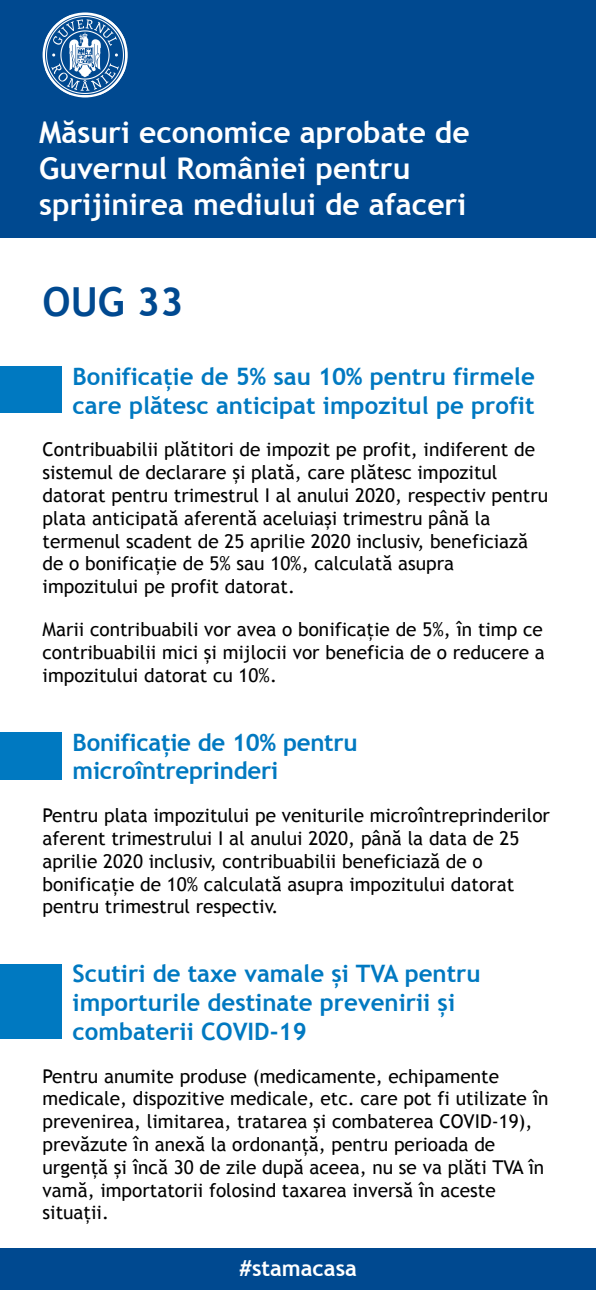
<style>
.page{position:relative;width:596px;height:1290px;background:#fff}
.page>*{position:absolute;margin:0;border:0;box-sizing:border-box;transform-origin:0 0}
.t1{font:700 40px "Trebuchet MS";color:#004990}
.t2{font:700 30px/36px "Trebuchet MS";color:#fff}
.t3{font:700 24px/28.8px "Trebuchet MS";color:#0079c1}
.t4{font:700 22px "Trebuchet MS";color:#fff}
.t5{font:19px/22.8px "Trebuchet MS";color:#000}
</style>
<div class="page">
<div style="left:0;top:0;width:595px;height:238px;background:#004990"></div>
<div style="left:0;top:1248px;width:595px;height:42px;background:#004990"></div>
<svg style="left:43px;top:12px;width:85px;height:86px"></svg>
<img style="left:45px;top:15px;width:80px;height:80px">
<div style="left:0;top:366px;width:62px;height:47px;background:#0079c1"></div>
<div style="left:0;top:732px;width:62px;height:48px;background:#0079c1"></div>
<div style="left:0;top:964px;width:62px;height:75px;background:#0079c1"></div>
<h2 class="t2" style="left:39px;top:115px;width:431px">Măsuri economice aprobate de<br>Guvernul României pentru sprijinirea mediului de afaceri</h2>
<h1 class="t1" style="left:43px;top:277px;width:142px">OUG 33</h1>
<p class="t3" style="left:73px;top:362px;width:463px">Bonificație de 5% sau 10% pentru firmele care plătesc anticipat impozitul pe profit</p>
<p class="t5" style="left:43px;top:439px;width:507px">Contribuabilii plătitori de impozit pe profit, indiferent de sistemul de declarare și plată, care plătesc impozitul datorat pentru trimestrul I al anului 2020, respectiv pentru plata anticipată aferentă aceluiași trimestru până la termenul scadent de 25 aprilie 2020 inclusiv, beneficiază de o bonificație de 5% sau 10%, calculată asupra impozitului pe profit datorat.</p>
<p class="t5" style="left:43px;top:618px;width:503px;text-align:justify">Marii contribuabili vor avea o bonificație de 5%, în timp ce contribuabilii mici și mijlocii vor beneficia de o reducere a impozitului datorat cu 10%.</p>
<p class="t3" style="left:73px;top:727px;width:286px">Bonificație de 10% pentru microîntreprinderi</p>
<p class="t5" style="left:43px;top:804px;width:508px">Pentru plata impozitului pe veniturile microîntreprinderilor aferent trimestrului I al anului 2020, până la data de 25 aprilie 2020 inclusiv, contribuabilii beneficiază de o bonificație de 10% calculată asupra impozitului datorat pentru trimestrul respectiv.</p>
<p class="t3" style="left:73px;top:959px;width:409px">Scutiri de taxe vamale și TVA pentru importurile destinate prevenirii și combaterii COVID-19</p>
<p class="t5" style="left:43px;top:1065px;width:507px">Pentru anumite produse (medicamente, echipamente medicale, dispozitive medicale, etc. care pot fi utilizate în prevenirea, limitarea, tratarea și combaterea COVID-19), prevăzute în anexă la ordonanță, pentru perioada de urgență și încă 30 de zile după aceea, nu se va plăti TVA în vamă, importatorii folosind taxarea inversă în aceste situații.</p>
<p class="t4" style="left:239px;top:1254px;width:119px">#stamacasa</p>
</div>
